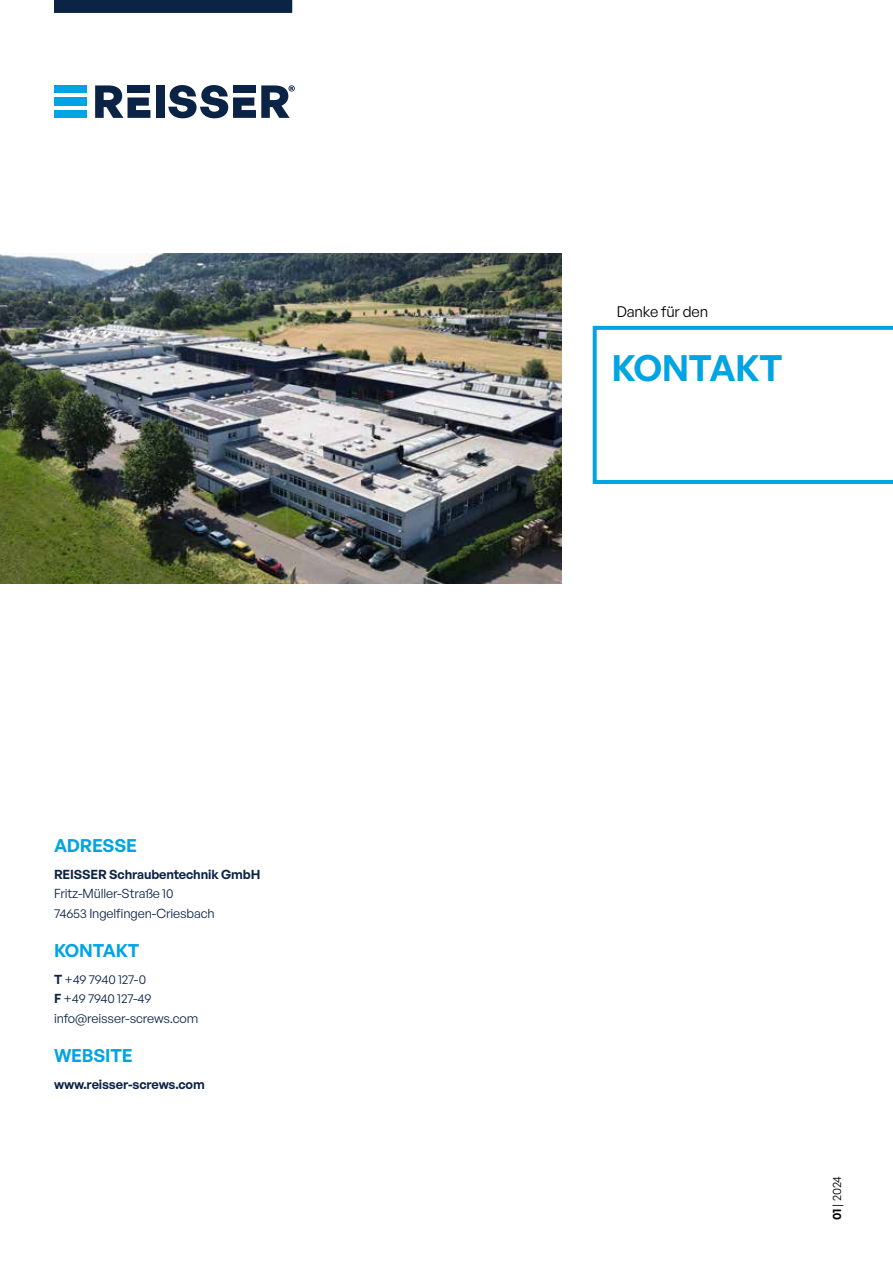
<style>
.page{position:relative;width:893px;height:1263px;background:#fff}
.page>*{position:absolute;margin:0;border:0;box-sizing:border-box;transform-origin:0 0}
.t1{font:600 36px "General Sans";letter-spacing:-.01em;color:#00a4e3}
.t2{font:600 18px "General Sans";letter-spacing:-.01em;color:#00a4e3}
.t3{font:15px "General Sans";letter-spacing:-.01em;color:#000}
.t4{font:12.75px/19.5px "General Sans";letter-spacing:-.01em;color:#0b2345}
.t5{font:600 12.75px "General Sans";letter-spacing:-.01em;color:#0b2345}
.t6{font:12px "General Sans";color:#000}
.s1{font-weight:600}
</style>
<div class="page">
<svg style="left:592px;top:325px;width:301px;height:159px"></svg>
<svg style="left:880px;top:408px;width:13px;height:1px"></svg>
<div style="left:54px;top:0;width:238px;height:13px;background:#0b2345"></div>
<div style="left:54px;top:85px;width:32px;height:8px;background:#00a4e3"></div>
<div style="left:54px;top:110px;width:32px;height:8px;background:#00a4e3"></div>
<div style="left:54px;top:98px;width:32px;height:8px;background:#00a4e3"></div>
<div style="left:156px;top:85px;width:8px;height:33px;background:#0b2345"></div>
<svg style="left:95px;top:85px;width:55px;height:33px"></svg>
<div style="left:128px;top:85px;width:22px;height:8px;background:#0b2345"></div>
<svg style="left:168px;top:85px;width:127px;height:33px"></svg>
<img style="left:0;top:253px;width:561px;height:331px">
<h2 class="t2" style="left:54px;top:834px;width:84px">ADRESSE</h2>
<p class="t5" style="left:54px;top:866px;width:208px">REISSER Schraubentechnik GmbH</p>
<p class="t4" style="left:54px;top:884px;width:162px">Fritz-Müller-Straße 10<br>74653 Ingelfingen-Criesbach</p>
<h2 class="t2" style="left:54px;top:939px;width:87px">KONTAKT</h2>
<p class="t4" style="left:54px;top:969px;width:146px"><span class="s1">T</span> +49 7940 127-0<br><span class="s1">F</span> +49 7940 127-49 info@reisser-screws.com</p>
<h2 class="t2" style="left:54px;top:1044px;width:80px">WEBSITE</h2>
<p class="t5" style="left:54px;top:1076px;width:152px">www.reisser-screws.com</p>
<p class="t3" style="left:617px;top:302px;width:93px">Danke für den</p>
<h1 class="t1" style="left:611px;top:345px;width:172px">KONTAKT</h1>
<p class="t6" style="left:829px;top:1220px;width:46px;rotate:-90deg"><span class="s1">01</span> | 2024</p>
</div>
